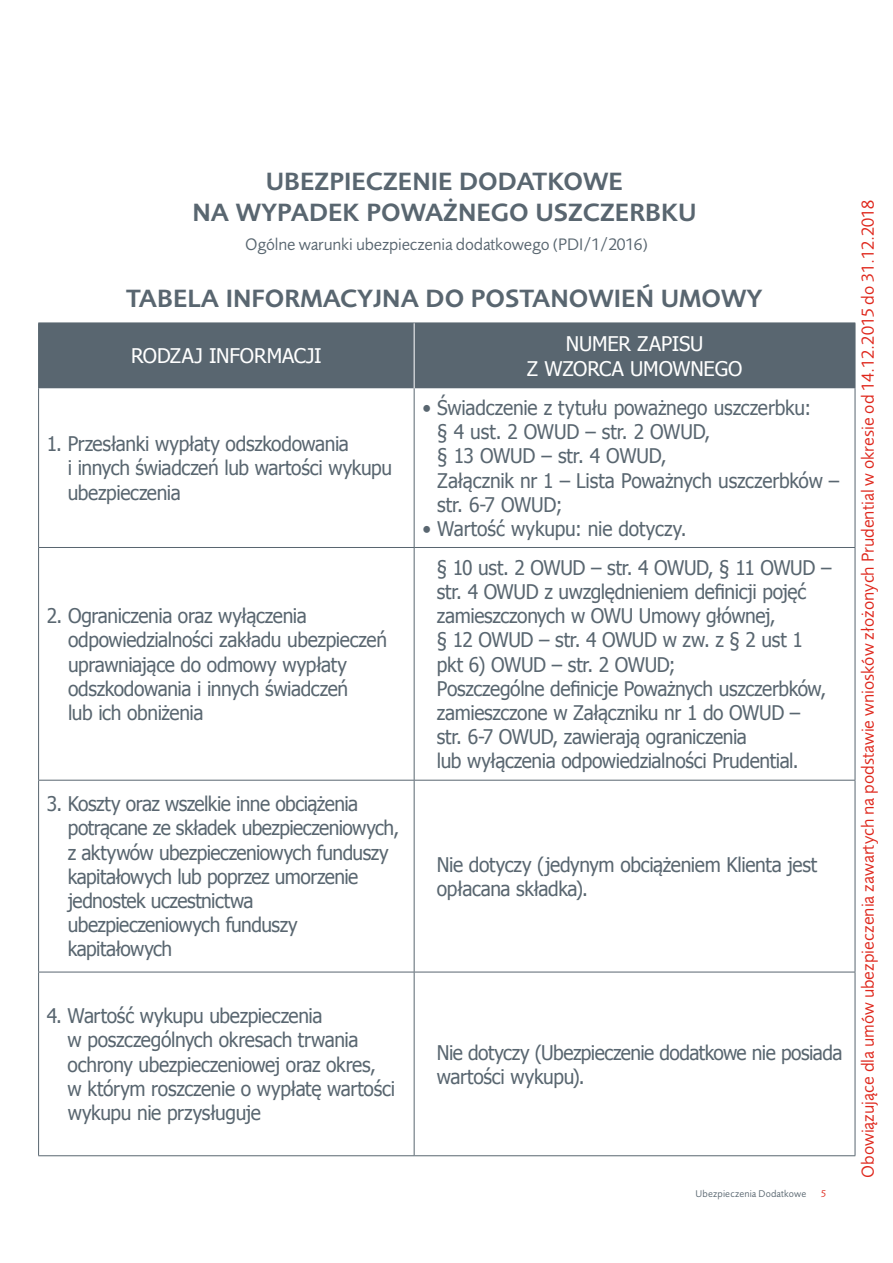
<style>
.page{position:relative;width:893px;height:1263px;background:#fff}
.page>*{position:absolute;margin:0;border:0;box-sizing:border-box;transform-origin:0 0}
.t1{font:600 25.95px/31px "Pru Sans OT2";color:#596670;text-align:center}
.t2{font:20.1px/24.2px "Tahoma";letter-spacing:-.02em;color:#596670;scale:.95 1}
.t3{font:20.1px/24.2px "Tahoma";letter-spacing:-.01em;color:#fff;text-align:center}
.t4{font:18px "Pru Sans OT2";color:#df271c}
.t5{font:17.25px "Pru Sans OT2";letter-spacing:-.01em;color:#596670}
.t6{font:10.05px "Pru Sans OT2";letter-spacing:.01em;color:#596670}
.t7{font:10.05px "Pru Sans OT2";color:#df271c}
</style>
<div class="page">
<div style="left:39px;top:324px;width:816px;height:64px;background:#596670"></div>
<hr style="left:38px;top:323px;width:376px;height:1px;background:#596670">
<hr style="left:38px;top:323px;width:1px;height:65px;background:#596670">
<hr style="left:414px;top:323px;width:441px;height:1px;background:#596670">
<hr style="left:38px;top:388px;width:1px;height:159px;background:#596670">
<hr style="left:414px;top:388px;width:1px;height:159px;background:#596670">
<hr style="left:855px;top:388px;width:1px;height:159px;background:#596670">
<hr style="left:38px;top:547px;width:376px;height:1px;background:#596670">
<hr style="left:38px;top:548px;width:1px;height:232px;background:#596670">
<hr style="left:414px;top:547px;width:441px;height:1px;background:#596670">
<hr style="left:414px;top:548px;width:1px;height:232px;background:#596670">
<hr style="left:855px;top:548px;width:1px;height:232px;background:#596670">
<hr style="left:38px;top:780px;width:376px;height:1px;background:#596670">
<hr style="left:38px;top:780px;width:1px;height:192px;background:#596670">
<hr style="left:414px;top:780px;width:441px;height:1px;background:#596670">
<hr style="left:414px;top:780px;width:1px;height:192px;background:#596670">
<hr style="left:855px;top:780px;width:1px;height:192px;background:#596670">
<hr style="left:38px;top:972px;width:376px;height:1px;background:#596670">
<hr style="left:38px;top:972px;width:1px;height:183px;background:#596670">
<hr style="left:414px;top:972px;width:441px;height:1px;background:#596670">
<hr style="left:414px;top:972px;width:1px;height:183px;background:#596670">
<hr style="left:855px;top:972px;width:1px;height:183px;background:#596670">
<hr style="left:38px;top:1155px;width:376px;height:1px;background:#596670">
<hr style="left:414px;top:1155px;width:441px;height:1px;background:#596670">
<hr style="left:414px;top:323px;width:1px;height:65px;background:#fff">
<hr style="left:855px;top:323px;width:1px;height:65px;background:#596670">
<p class="t1" style="left:192px;top:166px;width:506px">UBEZPIECZENIE DODATKOWE<br>NA WYPADEK POWAŻNEGO USZCZERBKU</p>
<p class="t5" style="left:245px;top:234px;width:404px">Ogólne warunki ubezpieczenia dodatkowego (PDI/1/2016)</p>
<p class="t1" style="left:126px;top:283px;width:638px">TABELA INFORMACYJNA DO POSTANOWIEŃ UMOWY</p>
<p class="t3" style="left:131px;top:343px;width:192px">RODZAJ INFORMACJI</p>
<p class="t3" style="left:527px;top:331px;width:217px">NUMER ZAPISU<br>Z WZORCA UMOWNEGO</p>
<p class="t2" style="left:68px;top:431px;width:343px;text-indent:-21px">1. Przesłanki wypłaty odszkodowania<br>i innych świadczeń lub wartości wykupu ubezpieczenia</p>
<p class="t2" style="left:68px;top:603px;width:337px;text-indent:-21px">2. Ograniczenia oraz wyłączenia odpowiedzialności zakładu ubezpieczeń uprawniające do odmowy wypłaty odszkodowania i innych świadczeń<br>lub ich obniżenia</p>
<p class="t2" style="left:68px;top:791px;width:350px;text-indent:-21px">3. Koszty oraz wszelkie inne obciążenia potrącane ze składek ubezpieczeniowych, z aktywów ubezpieczeniowych funduszy kapitałowych lub poprzez umorzenie jednostek uczestnictwa ubezpieczeniowych funduszy kapitałowych</p>
<p class="t2" style="left:68px;top:1003px;width:346px;text-indent:-21px">4. Wartość wykupu ubezpieczenia<br>w poszczególnych okresach trwania ochrony ubezpieczeniowej oraz okres, w którym roszczenie o wypłatę wartości wykupu nie przysługuje</p>
<p class="t2" style="left:437px;top:395px;width:425px;text-indent:-15px">• Świadczenie z tytułu poważnego uszczerbku:<br>§ 4 ust. 2 OWUD – str. 2 OWUD,<br>§ 13 OWUD – str. 4 OWUD,<br>Załącznik nr 1 – Lista Poważnych uszczerbków – str. 6-7 OWUD;</p>
<p class="t2" style="left:423px;top:516px;width:279px">• Wartość wykupu: nie dotyczy.</p>
<p class="t2" style="left:437px;top:554px;width:417px">§ 10 ust. 2 OWUD – str. 4 OWUD, § 11 OWUD – str. 4 OWUD z uwzględnieniem definicji pojęć zamieszczonych w OWU Umowy głównej,<br>§ 12 OWUD – str. 4 OWUD w zw. z § 2 ust 1 pkt 6) OWUD – str. 2 OWUD;<br>Poszczególne definicje Poważnych uszczerbków, zamieszczone w Załączniku nr 1 do OWUD –<br>str. 6-7 OWUD, zawierają ograniczenia<br>lub wyłączenia odpowiedzialności Prudential.</p>
<p class="t2" style="left:437px;top:851px;width:402px">Nie dotyczy (jedynym obciążeniem Klienta jest opłacana składka).</p>
<p class="t2" style="left:437px;top:1039px;width:428px">Nie dotyczy (Ubezpieczenie dodatkowe nie posiada wartości wykupu).</p>
<p class="t6" style="left:696px;top:1187px;width:112px">Ubezpieczenia Dodatkowe</p>
<p class="t7" style="left:821px;top:1187px;width:7px">5</p>
<p class="t4" style="left:857px;top:1178px;width:980px;rotate:-90deg">Obowiązujące dla umów ubezpieczenia zawartych na podstawie wniosków złożonych Prudential w okresie od 14.12.2015 do 31.12.2018</p>
</div>
